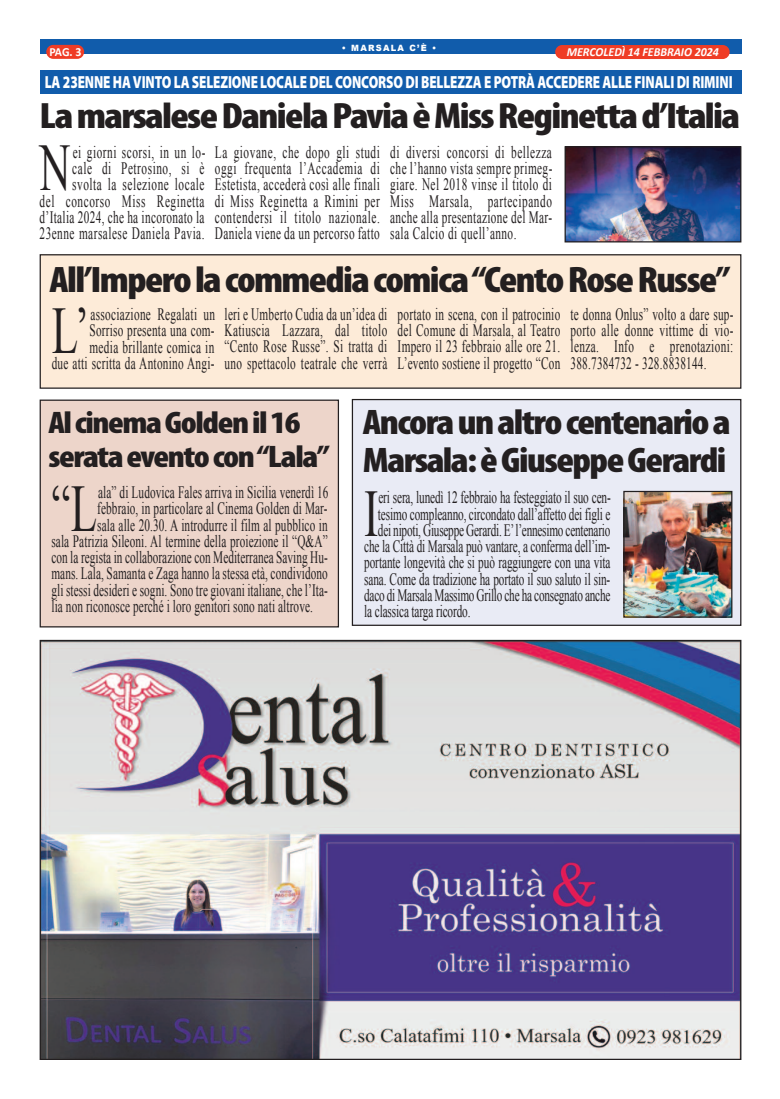
<style>
.page{position:relative;width:780px;height:1099px;background:#fff}
.page>*{position:absolute;margin:0;border:0;box-sizing:border-box;transform-origin:0 0}
.t1{font:66.5px "Times New Roman";color:#231f20;scale:.65 1}
.t2{font:900 condensed 37px "Myriad Pro";letter-spacing:-.04em;color:#231f20;scale:1.11 1}
.t3{font:900 condensed 36.75px "Myriad Pro";letter-spacing:-.04em;color:#231f20;scale:1.13 1}
.t4{font:900 condensed 35.62px/38.2px "Myriad Pro";letter-spacing:-.04em;color:#231f20;scale:1.12 1}
.t5{font:900 condensed 31.25px/33.6px "Myriad Pro";letter-spacing:-.04em;color:#231f20;scale:1.14 1}
.t6{font:900 17.62px "Myriad Pro";letter-spacing:-.01em;color:#fff;scale:.75 1}
.t7{font:17.38px/16.2px "Times New Roman";letter-spacing:.01em;color:#231f20;text-align:justify;scale:.65 1}
.t8{font:17.38px "Times New Roman";letter-spacing:-.01em;color:#231f20;scale:.65 1}
.t9{font:17.38px/16.2px "Times New Roman";letter-spacing:.05em;color:#231f20;text-align:right;scale:.65 1}
.t10{font:17.38px "Times New Roman";letter-spacing:-.02em;color:#231f20;scale:.65 1}
.t11{font:italic 700 12.38px "Calibri";color:#fff;scale:.96 1}
.t12{font:700 12.38px "Calibri";color:#fff;scale:.96 1}
.t13{font:900 8.62px "Arial";letter-spacing:.15em;color:#fff;scale:.96 1}
</style>
<div class="page">
<div style="left:40px;top:40px;width:701px;height:14px;background:#115cab"></div>
<div style="left:46px;top:45px;width:38px;height:14px;background:#ef3c25;border-radius:7px"></div>
<div style="left:555px;top:45px;width:174px;height:14px;background:#ef3c25;border-radius:7px"></div>
<div style="left:40px;top:255px;width:700px;height:133px;background:#fdebd8"></div>
<div style="left:40px;top:254px;width:701px;height:135px;border:1px solid #231f20"></div>
<div style="left:40px;top:400px;width:298px;height:227px;background:#edd5ca"></div>
<div style="left:40px;top:399px;width:299px;height:228px;border:1px solid #231f20"></div>
<div style="left:352px;top:399px;width:388px;height:226px;background:#e9ebf5"></div>
<div style="left:352px;top:399px;width:389px;height:227px;border:1px solid #231f20"></div>
<img style="left:42px;top:642px;width:697px;height:415px">
<div style="left:40px;top:70px;width:701px;height:24px;background:#115cab"></div>
<img style="left:566px;top:148px;width:173px;height:92px">
<div style="left:564px;top:146px;width:177px;height:96px;border:1px solid #231f20"></div>
<img style="left:625px;top:493px;width:105px;height:122px">
<div style="left:623px;top:491px;width:109px;height:126px;border:1px solid #231f20"></div>
<p class="t13" style="left:342px;top:41px;width:100px">• MARSALA C’È •</p>
<p class="t12" style="left:49px;top:47px;width:35px">PAG. 3</p>
<p class="t11" style="left:566px;top:46px;width:160px">MERCOLEDÌ 14 FEBBRAIO 2024</p>
<p class="t6" style="left:45px;top:75px;width:918px">LA 23ENNE HAVINTO LA SELEZIONE LOCALE DEL CONCORSO DI BELLEZZA E POTRÀ ACCEDERE ALLE FINALI DI RIMINI</p>
<h3 class="t3" style="left:40px;top:102px;width:621px">LamarsaleseDanielaPaviaèMissReginettad’Italia</h3>
<p class="t9" style="left:40px;top:144px;width:257px">ei giorni scorsi, in un lo-<br>cale di Petrosino, si è svolta la selezione locale<br>del concorso Miss Reginetta d’Italia 2024, che ha incoronato la<br>23enne marsalese Daniela Pavia.</p>
<p class="t7" style="left:215px;top:144px;width:255px">La giovane, che dopo gli studi oggi frequenta l’Accademia di Estetista, accederà così alle finali di Miss Reginetta a Rimini per contendersi il titolo nazionale.<br>Daniela viene da un percorso fatto</p>
<p class="t7" style="left:390px;top:144px;width:251px">di diversi concorsi di bellezza che l’hanno vista sempre primeg&shy;giare. Nel 2018 vinse il titolo di Miss Marsala, partecipando anche alla presentazione del Mar&shy;sala Calcio di quell’anno.</p>
<h1 class="t1" style="left:40px;top:131px;width:49px">N</h1>
<h2 class="t2" style="left:50px;top:266px;width:614px">All’Imperolacommediacomica“CentoRoseRusse”</h2>
<h1 class="t1" style="left:52px;top:293px;width:59px">L’</h1>
<p class="t7" style="left:52px;top:306px;width:253px;text-align:right">associazione Regalati un<br>Sorriso presenta una com-<br>media brillante comica in<br>due atti scritta da Antonino Angi-</p>
<p class="t7" style="left:225px;top:306px;width:252px">leri e Umberto Cudia da un’idea di Katiuscia Lazzara, dal titolo “Cento Rose Russe”. Si tratta di uno spettacolo teatrale che verrà</p>
<p class="t7" style="left:397px;top:306px;width:252px">portato in scena, con il patrocinio del Comune di Marsala, al Teatro Impero il 23 febbraio alle ore 21.<br>L’evento sostiene il progetto “Con</p>
<p class="t7" style="left:570px;top:306px;width:252px">te donna Onlus” volto a dare sup&shy;porto alle donne vittime di vio&shy;lenza. Info e prenotazioni:<br>388.7384732 - 328.8838144.</p>
<h3 class="t5" style="left:48px;top:408px;width:248px">AlcinemaGoldenil16 serataeventocon“Lala”</h3>
<h1 class="t1" style="left:51px;top:471px;width:72px">“L</h1>
<p class="t7" style="left:98px;top:484px;width:356px">ala” di Ludovica Fales arriva in Sicilia venerdì 16</p>
<p class="t7" style="left:97px;top:500px;width:356px">febbraio, in particolare al Cinema Golden di Mar-</p>
<p class="t7" style="left:97px;top:516px;width:356px">sala alle 20.30. A introdurre il film al pubblico in</p>
<p class="t7" style="left:51px;top:533px;width:426px">sala Patrizia Sileoni. Al termine della proiezione il “Q&amp;A”</p>
<p class="t7" style="left:51px;top:549px;width:427px">con la regista in collaborazione con Mediterranea Saving Hu-</p>
<p class="t7" style="left:51px;top:565px;width:426px">mans. Lala, Samanta e Zaga hanno la stessa età, condividono</p>
<p class="t7" style="left:51px;top:581px;width:427px">gli stessi desideri e sogni. Sono tre giovani italiane, che l’Ita-</p>
<p class="t7" style="left:51px;top:598px;width:404px">lia non riconosce perché i loro genitori sono nati altrove.</p>
<h3 class="t4" style="left:363px;top:406px;width:330px">Ancoraunaltrocentenarioa<br>Marsala:èGiuseppeGerardi</h3>
<h1 class="t1" style="left:364px;top:476px;width:24px">I</h1>
<p class="t8" style="left:378px;top:488px;width:359px">eri sera, lunedì 12 febbraio ha festeggiato il suo cen-</p>
<p class="t8" style="left:378px;top:504px;width:359px">tesimo compleanno, circondato dall’affetto dei figli e</p>
<p class="t10" style="left:378px;top:520px;width:359px">dei nipoti, Giuseppe Gerardi. E’l’ennesimo centenario</p>
<p class="t8" style="left:364px;top:536px;width:380px">che la Città di Marsala può vantare, a conferma dell’im-</p>
<p class="t7" style="left:364px;top:554px;width:380px">portante longevità che si può raggiungere con una vita</p>
<p class="t8" style="left:364px;top:569px;width:380px">sana. Come da tradizione ha portato il suo saluto il sin-</p>
<p class="t10" style="left:364px;top:585px;width:380px">daco di Marsala Massimo Grillo che ha consegnato anche</p>
<p class="t8" style="left:364px;top:601px;width:165px">la classica targa ricordo.</p>
</div>
